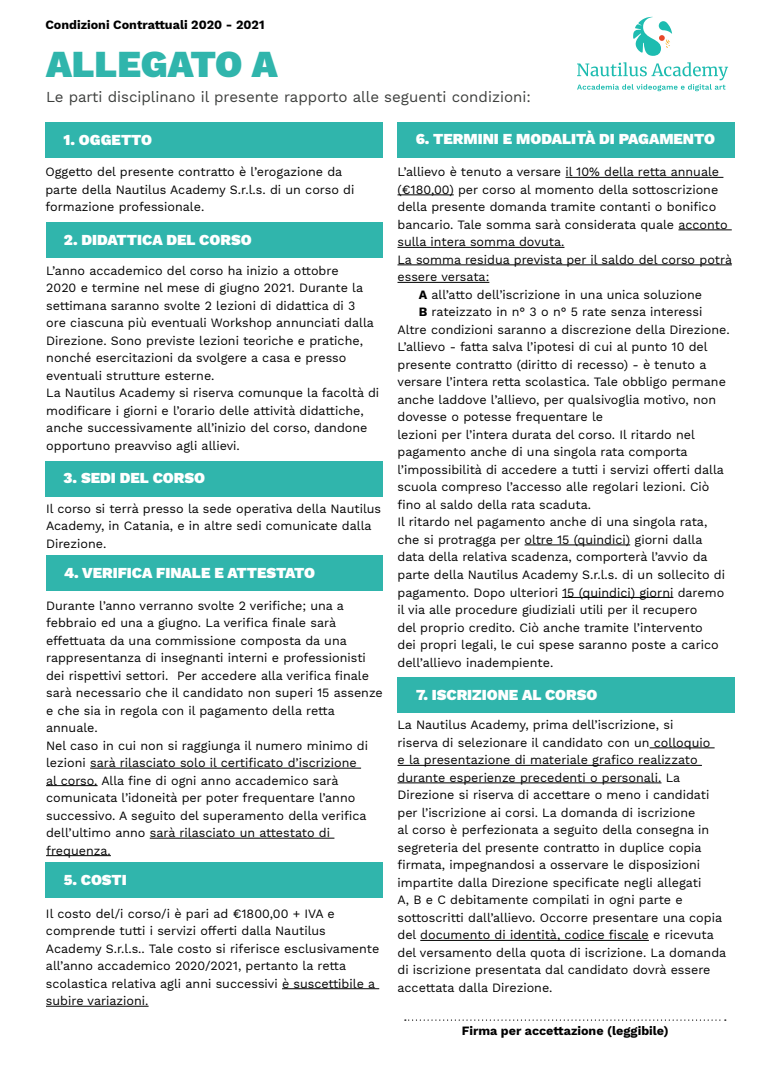
<style>
.page{position:relative;width:780px;height:1088px;background:#fff}
.page>*{position:absolute;margin:0;border:0;box-sizing:border-box;transform-origin:0 0}
.t1{font:900 37.5px "Work Sans";color:#30b5ac}
.t2{font:900 15px "Work Sans";color:#fff}
.t3{font:15px "Work Sans";color:#3c3e3c}
.t4{font:12.5px/17.5px "Work Sans";color:#000}
.t5{font:700 12.5px "Work Sans";color:#000}
.s1{font-weight:700}
</style>
<div class="page">
<div style="left:45px;top:123px;width:338px;height:35px;background:#30b5ac"></div>
<div style="left:397px;top:123px;width:338px;height:35px;background:#30b5ac"></div>
<div style="left:397px;top:677px;width:338px;height:36px;background:#30b5ac"></div>
<div style="left:46px;top:223px;width:336px;height:35px;background:#30b5ac"></div>
<div style="left:46px;top:555px;width:336px;height:35px;background:#30b5ac"></div>
<div style="left:45px;top:862px;width:337px;height:36px;background:#30b5ac"></div>
<div style="left:45px;top:461px;width:337px;height:35px;background:#30b5ac"></div>
<hr style="left:565px;top:177px;width:158px;height:1px;background:#000">
<hr style="left:397px;top:195px;width:56px;height:1px;background:#000">
<hr style="left:678px;top:230px;width:53px;height:1px;background:#000">
<hr style="left:397px;top:247px;width:167px;height:1px;background:#000">
<hr style="left:397px;top:265px;width:334px;height:1px;background:#000">
<hr style="left:397px;top:282px;width:92px;height:1px;background:#000">
<hr style="left:524px;top:545px;width:106px;height:1px;background:#000">
<hr style="left:562px;top:597px;width:111px;height:1px;background:#000">
<hr style="left:649px;top:747px;width:65px;height:1px;background:#000">
<hr style="left:397px;top:765px;width:305px;height:1px;background:#000">
<hr style="left:397px;top:782px;width:264px;height:1px;background:#000">
<hr style="left:420px;top:940px;width:228px;height:1px;background:#000">
<hr style="left:90px;top:768px;width:271px;height:1px;background:#000">
<hr style="left:46px;top:785px;width:52px;height:1px;background:#000">
<hr style="left:150px;top:838px;width:184px;height:1px;background:#000">
<hr style="left:46px;top:855px;width:65px;height:1px;background:#000">
<hr style="left:282px;top:988px;width:97px;height:1px;background:#000">
<hr style="left:46px;top:1006px;width:103px;height:1px;background:#000">
<svg style="left:405px;top:1019px;width:320px;height:2px"></svg>
<svg style="left:577px;top:62px;width:151px;height:29px"></svg>
<svg style="left:633px;top:17px;width:39px;height:39px"></svg>
<p class="t5" style="left:45px;top:18px;width:221px">Condizioni Contrattuali 2020 - 2021</p>
<h1 class="t1" style="left:46px;top:43px;width:233px">ALLEGATO A</h1>
<p class="t3" style="left:46px;top:88px;width:486px">Le parti disciplinano il presente rapporto alle seguenti condizioni:</p>
<p class="t2" style="left:64px;top:131px;width:90px">1. OGGETTO</p>
<p class="t2" style="left:415px;top:130px;width:301px">6. TERMINI E MODALITÀ DI PAGAMENTO</p>
<p class="t4" style="left:45px;top:164px;width:310px">Oggetto del presente contratto è l’erogazione da parte della Nautilus Academy S.r.l.s. di un corso di formazione professionale.</p>
<p class="t4" style="left:397px;top:164px;width:323px">L’allievo è tenuto a versare il 10% della retta annuale</p>
<p class="t4" style="left:397px;top:181px;width:322px">(€180,00) per corso al momento della sottoscrizione</p>
<p class="t4" style="left:397px;top:199px;width:320px">della presente domanda tramite contanti o bonifico</p>
<p class="t4" style="left:397px;top:216px;width:332px">bancario. Tale somma sarà considerata quale acconto</p>
<p class="t4" style="left:397px;top:234px;width:168px">sulla intera somma dovuta.</p>
<p class="t4" style="left:397px;top:251px;width:336px">La somma residua prevista per il saldo del corso potrà</p>
<p class="t4" style="left:397px;top:269px;width:93px">essere versata:</p>
<p class="t4" style="left:419px;top:286px;width:285px"><span class="s1">A</span> all’atto dell’iscrizione in una unica soluzione</p>
<p class="t4" style="left:419px;top:304px;width:285px"><span class="s1">B</span> rateizzato in n° 3 o n° 5 rate senza interessi</p>
<p class="t4" style="left:397px;top:321px;width:334px">Altre condizioni saranno a discrezione della Direzione.</p>
<p class="t4" style="left:397px;top:339px;width:312px">L’allievo - fatta salva l’ipotesi di cui al punto 10 del</p>
<p class="t4" style="left:397px;top:356px;width:310px">presente contratto (diritto di recesso) - è tenuto a</p>
<p class="t4" style="left:397px;top:374px;width:330px">versare l’intera retta scolastica. Tale obbligo permane</p>
<p class="t4" style="left:397px;top:391px;width:320px">anche laddove l’allievo, per qualsivoglia motivo, non</p>
<p class="t4" style="left:397px;top:409px;width:207px">dovesse o potesse frequentare le</p>
<p class="t4" style="left:397px;top:426px;width:299px">lezioni per l’intera durata del corso. Il ritardo nel</p>
<p class="t4" style="left:397px;top:444px;width:292px">pagamento anche di una singola rata comporta</p>
<p class="t4" style="left:397px;top:461px;width:328px">l’impossibilità di accedere a tutti i servizi offerti dalla</p>
<p class="t4" style="left:397px;top:479px;width:313px">scuola compreso l’accesso alle regolari lezioni. Ciò</p>
<p class="t4" style="left:397px;top:496px;width:195px">fino al saldo della rata scaduta.</p>
<p class="t4" style="left:397px;top:514px;width:311px">Il ritardo nel pagamento anche di una singola rata,</p>
<p class="t4" style="left:397px;top:531px;width:306px">che si protragga per oltre 15 (quindici) giorni dalla</p>
<p class="t4" style="left:397px;top:549px;width:311px">data della relativa scadenza, comporterà l’avvio da</p>
<p class="t4" style="left:397px;top:566px;width:329px">parte della Nautilus Academy S.r.l.s. di un sollecito di</p>
<p class="t4" style="left:397px;top:584px;width:328px">pagamento. Dopo ulteriori 15 (quindici) giorni daremo</p>
<p class="t4" style="left:397px;top:601px;width:301px">il via alle procedure giudiziali utili per il recupero</p>
<p class="t4" style="left:397px;top:619px;width:307px">del proprio credito. Ciò anche tramite l’intervento</p>
<p class="t4" style="left:397px;top:636px;width:323px">dei propri legali, le cui spese saranno poste a carico</p>
<p class="t4" style="left:397px;top:654px;width:157px">dell’allievo inadempiente.</p>
<p class="t2" style="left:64px;top:231px;width:189px">2. DIDATTICA DEL CORSO</p>
<p class="t4" style="left:46px;top:262px;width:334px">L’anno accademico del corso ha inizio a ottobre<br>2020 e termine nel mese di giugno 2021. Durante la settimana saranno svolte 2 lezioni di didattica di 3<br>ore ciascuna più eventuali Workshop annunciati dalla Direzione. Sono previste lezioni teoriche e pratiche, nonché esercitazioni da svolgere a casa e presso eventuali strutture esterne.<br>La Nautilus Academy si riserva comunque la facoltà di modificare i giorni e l’orario delle attività didattiche, anche successivamente all’inizio del corso, dandone opportuno preavviso agli allievi.</p>
<p class="t2" style="left:64px;top:469px;width:143px">3. SEDI DEL CORSO</p>
<p class="t4" style="left:46px;top:500px;width:336px">Il corso si terrà presso la sede operativa della Nautilus<br>Academy, in Catania, e in altre sedi comunicate dalla<br>Direzione.</p>
<p class="t2" style="left:64px;top:564px;width:252px">4. VERIFICA FINALE E ATTESTATO</p>
<p class="t4" style="left:46px;top:597px;width:338px">Durante l’anno verranno svolte 2 verifiche; una a febbraio ed una a giugno. La verifica finale sarà effettuata da una commissione composta da una rappresentanza di insegnanti interni e professionisti dei rispettivi settori. Per accedere alla verifica finale sarà necessario che il candidato non superi 15 assenze e che sia in regola con il pagamento della retta annuale.<br>Nel caso in cui non si raggiunga il numero minimo di lezioni sarà rilasciato solo il certificato d’iscrizione<br>al corso. Alla fine di ogni anno accademico sarà comunicata l’idoneità per poter frequentare l’anno successivo. A seguito del superamento della verifica dell’ultimo anno sarà rilasciato un attestato di frequenza.</p>
<p class="t2" style="left:415px;top:686px;width:183px">7. ISCRIZIONE AL CORSO</p>
<p class="t4" style="left:397px;top:717px;width:330px">La Nautilus Academy, prima dell’iscrizione, si<br>riserva di selezionare il candidato con un colloquio<br>e la presentazione di materiale grafico realizzato durante esperienze precedenti o personali. La Direzione si riserva di accettare o meno i candidati per l’iscrizione ai corsi. La domanda di iscrizione<br>al corso è perfezionata a seguito della consegna in segreteria del presente contratto in duplice copia firmata, impegnandosi a osservare le disposizioni impartite dalla Direzione specificate negli allegati<br>A, B e C debitamente compilati in ogni parte e sottoscritti dall’allievo. Occorre presentare una copia del documento di identità, codice fiscale e ricevuta del versamento della quota di iscrizione. La domanda di iscrizione presentata dal candidato dovrà essere accettata dalla Direzione.</p>
<p class="t2" style="left:64px;top:871px;width:65px">5. COSTI</p>
<p class="t4" style="left:46px;top:905px;width:335px">Il costo del/i corso/i è pari ad €1800,00 + IVA e comprende tutti i servizi offerti dalla Nautilus Academy S.r.l.s.. Tale costo si riferisce esclusivamente all’anno accademico 2020/2021, pertanto la retta scolastica relativa agli anni successivi è suscettibile a subire variazioni.</p>
<p class="t5" style="left:461px;top:1023px;width:208px">Firma per accettazione (leggibile)</p>
</div>
